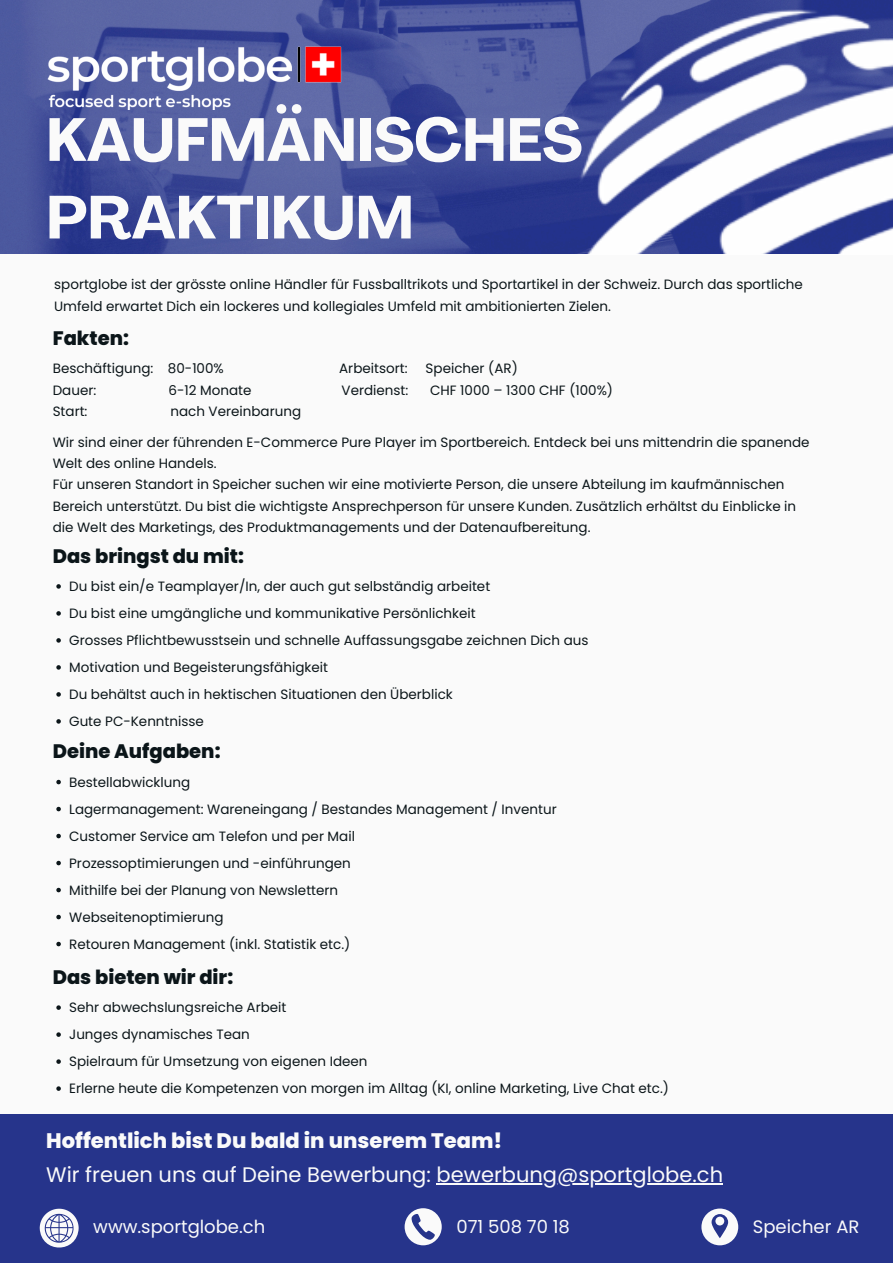
<style>
.page{position:relative;width:893px;height:1263px;background:#fff}
.page>*{position:absolute;margin:0;border:0;box-sizing:border-box;transform-origin:0 0}
.t1{font:700 60px/77.6px "Agrandir";color:#fafafa}
.t2{font:21px "Poppins";color:#fafafa}
.t3{font:800 21px "Poppins";color:#fafafa}
.t4{font:800 19.5px "Poppins";color:#0b1519}
.t5{font:18px "Poppins";color:#fafafa}
.t6{font:13.5px/21.4px "Poppins";color:#0b1519}
</style>
<div class="page">
<div style="left:0;top:0;width:892px;height:1262px;background:#fafafa"></div>
<div style="left:0;top:1114px;width:893px;height:149px;background:#26348b"></div>
<img style="left:0;top:0;width:569px;height:254px">
<svg style="left:404px;top:1208px;width:38px;height:37px"></svg>
<svg style="left:40px;top:1209px;width:39px;height:39px"></svg>
<svg style="left:701px;top:1208px;width:37px;height:37px"></svg>
<img style="left:46px;top:0;width:298px;height:110px">
<svg style="left:56px;top:584px;width:5px;height:5px"></svg>
<svg style="left:56px;top:611px;width:5px;height:5px"></svg>
<svg style="left:56px;top:638px;width:5px;height:5px"></svg>
<svg style="left:56px;top:665px;width:5px;height:5px"></svg>
<svg style="left:56px;top:692px;width:5px;height:5px"></svg>
<svg style="left:56px;top:719px;width:5px;height:5px"></svg>
<svg style="left:56px;top:780px;width:5px;height:4px"></svg>
<svg style="left:56px;top:807px;width:5px;height:4px"></svg>
<svg style="left:56px;top:834px;width:5px;height:4px"></svg>
<svg style="left:56px;top:861px;width:5px;height:4px"></svg>
<svg style="left:56px;top:888px;width:5px;height:4px"></svg>
<svg style="left:56px;top:915px;width:5px;height:4px"></svg>
<svg style="left:56px;top:942px;width:5px;height:4px"></svg>
<svg style="left:56px;top:1005px;width:5px;height:5px"></svg>
<svg style="left:56px;top:1032px;width:5px;height:5px"></svg>
<svg style="left:56px;top:1059px;width:5px;height:5px"></svg>
<svg style="left:56px;top:1086px;width:5px;height:5px"></svg>
<hr style="left:436px;top:1183px;width:287px;height:2px;background:#fafafa">
<img style="left:569px;top:0;width:324px;height:254px">
<p class="t1" style="left:46px;top:107px;width:537px">KAUFMÄNISCHES<br>PRAKTIKUM</p>
<p class="t6" style="left:54px;top:274px;width:750px">sportglobe ist der grösste online Händler für Fussballtrikots und Sportartikel in der Schweiz. Durch das sportliche<br>Umfeld erwartet Dich ein lockeres und kollegiales Umfeld mit ambitionierten Zielen.</p>
<p class="t4" style="left:53px;top:325px;width:78px">Fakten:</p>
<p class="t6" style="left:53px;top:358px;width:173px">Beschäftigung: 80-100%</p>
<p class="t6" style="left:339px;top:358px;width:70px">Arbeitsort:</p>
<p class="t6" style="left:425px;top:358px;width:94px">Speicher (AR)</p>
<h2 class="t6" style="left:53px;top:379px;width:45px">Dauer:</h2>
<h2 class="t6" style="left:168px;top:379px;width:84px">6-12 Monate</h2>
<h2 class="t6" style="left:341px;top:379px;width:68px">Verdienst:</h2>
<h2 class="t6" style="left:430px;top:379px;width:185px">CHF 1000 – 1300 CHF (100%)</h2>
<p class="t6" style="left:53px;top:401px;width:36px">Start:</p>
<p class="t6" style="left:170px;top:401px;width:132px">nach Vereinbarung</p>
<p class="t6" style="left:53px;top:431px;width:758px">Wir sind einer der führenden E-Commerce Pure Player im Sportbereich. Entdeck bei uns mittendrin die spanende<br>Welt des online Handels.</p>
<p class="t6" style="left:53px;top:474px;width:745px">Für unseren Standort in Speicher suchen wir eine motivierte Person, die unsere Abteilung im kaufmännischen<br>Bereich unterstützt. Du bist die wichtigste Ansprechperson für unsere Kunden. Zusätzlich erhältst du Einblicke in die Welt des Marketings, des Produktmanagements und der Datenaufbereitung.</p>
<p class="t4" style="left:53px;top:542px;width:193px">Das bringst du mit:</p>
<p class="t6" style="left:69px;top:575px;width:422px">Du bist ein/e Teamplayer/In, der auch gut selbständig arbeitet</p>
<p class="t6" style="left:69px;top:602px;width:408px">Du bist eine umgängliche und kommunikative Persönlichkeit</p>
<p class="t6" style="left:69px;top:629px;width:521px">Grosses Pflichtbewusstsein und schnelle Auffassungsgabe zeichnen Dich aus</p>
<p class="t6" style="left:69px;top:656px;width:260px">Motivation und Begeisterungsfähigkeit</p>
<h2 class="t6" style="left:69px;top:683px;width:385px">Du behältst auch in hektischen Situationen den Überblick</h2>
<p class="t6" style="left:69px;top:710px;width:136px">Gute PC-Kenntnisse</p>
<p class="t4" style="left:53px;top:738px;width:169px">Deine Aufgaben:</p>
<p class="t6" style="left:69px;top:771px;width:123px">Bestellabwicklung</p>
<h2 class="t6" style="left:69px;top:798px;width:489px">Lagermanagement: Wareneingang / Bestandes Management / Inventur</h2>
<p class="t6" style="left:69px;top:825px;width:287px">Customer Service am Telefon und per Mail</p>
<p class="t6" style="left:69px;top:852px;width:283px">Prozessoptimierungen und -einführungen</p>
<p class="t6" style="left:69px;top:879px;width:270px">Mithilfe bei der Planung von Newslettern</p>
<p class="t6" style="left:69px;top:906px;width:156px">Webseitenoptimierung</p>
<p class="t6" style="left:69px;top:933px;width:283px">Retouren Management (inkl. Statistik etc.)</p>
<p class="t4" style="left:53px;top:963px;width:182px">Das bieten wir dir:</p>
<p class="t6" style="left:69px;top:997px;width:219px">Sehr abwechslungsreiche Arbeit</p>
<p class="t6" style="left:69px;top:1024px;width:182px">Junges dynamisches Tean</p>
<h2 class="t6" style="left:69px;top:1051px;width:300px">Spielraum für Umsetzung von eigenen Ideen</h2>
<p class="t6" style="left:69px;top:1078px;width:601px">Erlerne heute die Kompetenzen von morgen im Alltag (KI, online Marketing, Live Chat etc.)</p>
<h1 class="t3" style="left:46px;top:1126px;width:457px">Hoffentlich bist Du bald in unserem Team!</h1>
<p class="t2" style="left:46px;top:1160px;width:678px">Wir freuen uns auf Deine Bewerbung: bewerbung@sportglobe.ch</p>
<h2 class="t5" style="left:93px;top:1214px;width:174px">www.sportglobe.ch</h2>
<h3 class="t5" style="left:456px;top:1214px;width:115px">071 508 70 18</h3>
<p class="t5" style="left:753px;top:1214px;width:108px">Speicher AR</p>
</div>
